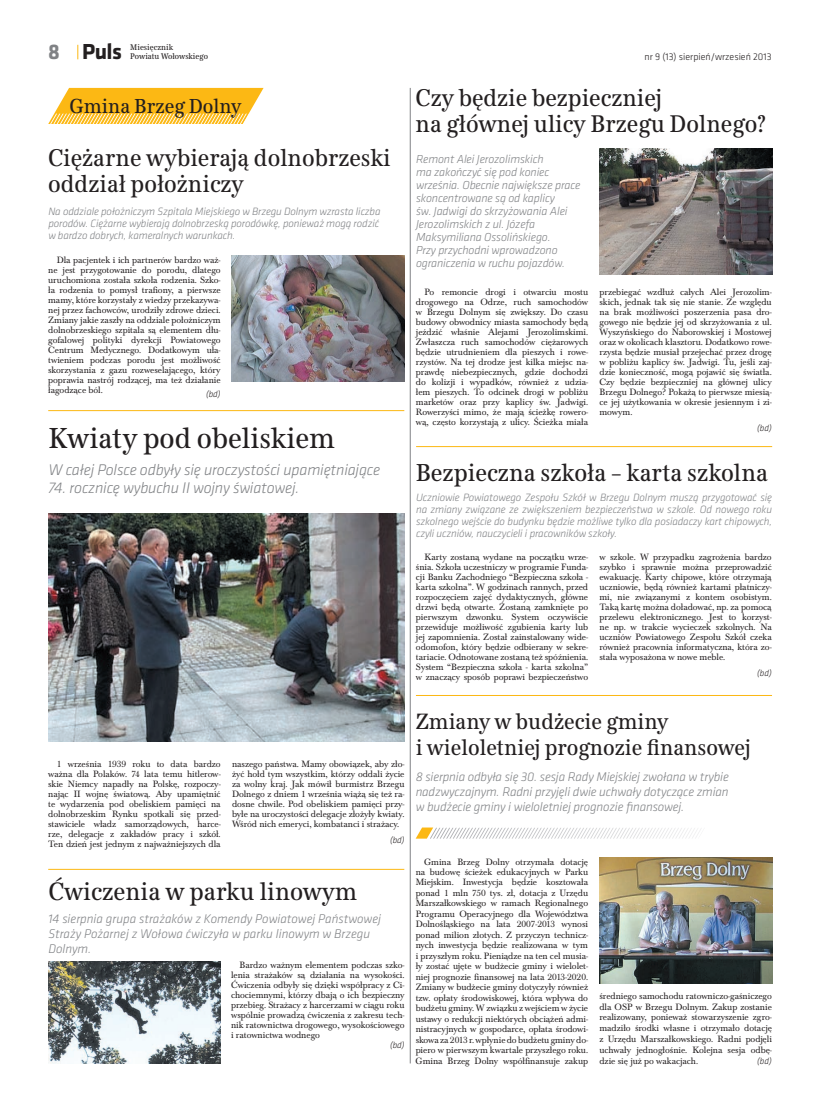
<style>
.page{position:relative;width:820px;height:1106px;background:#fff}
.page>*{position:absolute;margin:0;border:0;box-sizing:border-box;transform-origin:0 0}
.t1{font:30px "URW Antiqua TOT Reg Con";color:#231f20}
.t2{font:26px "URW Antiqua TOT Reg Con";color:#231f20}
.t3{font:25.4px "URW Antiqua TOT Reg Con";color:#231f20}
.t4{font:25px/26px "URW Antiqua TOT Reg Con";color:#231f20}
.t5{font:23px/26px "URW Antiqua TOT Reg Con";color:#231f20}
.t6{font:700 22.5px "Klavika";color:#231f20}
.t7{font:700 22px "Klavika";color:#808285}
.t8{font:21px "URW Antiqua TOT Reg Con";color:#231f20}
.t9{font:italic 300 16px "Klavika";letter-spacing:-.01em;color:#808285}
.t10{font:italic 300 13px/15px "Klavika";color:#808285}
.t11{font:italic 300 12px/13px "Klavika";letter-spacing:-.01em;color:#808285}
.t12{font:italic 300 11px/12px "Klavika";letter-spacing:-.01em;color:#808285}
.t13{font:300 10px "Klavika";color:#231f20}
.t14{font:9.5px/10px "Baskerville TOT";letter-spacing:-.005em;color:#231f20;text-align:justify}
.t15{font:italic 300 9px "Klavika";letter-spacing:-.005em;color:#231f20}
.t16{font:8.5px "URW Antiqua TOT Reg Con";color:#231f20}
</style>
<div class="page">
<svg style="left:77px;top:45px;width:1px;height:14px"></svg>
<svg style="left:48px;top:88px;width:216px;height:36px"></svg>
<img style="left:232px;top:256px;width:172px;height:125px">
<img style="left:599px;top:148px;width:172px;height:126px">
<img style="left:599px;top:857px;width:172px;height:126px">
<img style="left:48px;top:961px;width:173px;height:102px">
<hr style="left:48px;top:410px;width:356px;height:1px;background:#fcb814">
<hr style="left:416px;top:446px;width:355px;height:1px;background:#fcb814">
<hr style="left:48px;top:868px;width:356px;height:1px;background:#fcb814">
<img style="left:48px;top:513px;width:356px;height:228px">
<hr style="left:410px;top:88px;width:1px;height:975px;background:#808285">
<svg style="left:415px;top:827px;width:286px;height:12px"></svg>
<hr style="left:416px;top:695px;width:355px;height:1px;background:#fcb814">
<h3 class="t6" style="left:82px;top:36px;width:41px">Puls</h3>
<p class="t16" style="left:130px;top:52px;width:79px">Powiatu Wołowskiego</p>
<p class="t16" style="left:130px;top:42px;width:44px">Miesięcznik</p>
<h3 class="t7" style="left:48px;top:36px;width:13px">8</h3>
<p class="t13" style="left:644px;top:50px;width:129px">nr 9 (13) sierpień/wrzesień 2013</p>
<h3 class="t8" style="left:70px;top:94px;width:173px">Gmina Brzeg Dolny</h3>
<h3 class="t4" style="left:48px;top:145px;width:344px">Ciężarne wybierają dolnobrzeski oddział położniczy</h3>
<p class="t12" style="left:48px;top:205px;width:333px">Na oddziale położniczym Szpitala Miejskiego w Brzegu Dolnym wzrasta liczba porodów. Ciężarne wybierają dolnobrzeską porodówkę, ponieważ mogą rodzić w bardzo dobrych, kameralnych warunkach.</p>
<p class="t14" style="left:48px;top:255px;width:174px;text-indent:9px">Dla pacjentek i ich partnerów bardzo waż&shy;ne jest przygotowanie do porodu, dlatego uruchomiona została szkoła rodzenia. Szko&shy;ła rodzenia to pomysł trafiony, a pierwsze mamy, które korzystały z wiedzy przekazywa&shy;nej przez fachowców, urodziły zdrowe dzieci.<br>Zmiany jakie zaszły na oddziale położniczym dolnobrzeskiego szpitala są elementem dłu&shy;gofalowej polityki dyrekcji Powiatowego Centrum Medycznego. Dodatkowym uła&shy;twieniem podczas porodu jest możliwość skorzystania z gazu rozweselającego, który poprawia nastrój rodzącej, ma też działanie łagodzące ból.</p>
<p class="t15" style="left:206px;top:388px;width:16px">(bd)</p>
<h1 class="t1" style="left:48px;top:421px;width:288px">Kwiaty pod obeliskiem</h1>
<h3 class="t9" style="left:48px;top:459px;width:333px">W całej Polsce odbyły się uroczystości upamiętniające</h3>
<h3 class="t9" style="left:48px;top:477px;width:252px">74. rocznicę wybuchu II wojny światowej.</h3>
<h3 class="t4" style="left:415px;top:85px;width:351px">Czy będzie bezpieczniej<br>na głównej ulicy Brzegu Dolnego?</h3>
<p class="t11" style="left:416px;top:152px;width:166px">Remont Alei Jerozolimskich<br>ma zakończyć się pod koniec września. Obecnie największe prace skoncentrowane są od kaplicy<br>św. Jadwigi do skrzyżowania Alei<br>Jerozolimskich z ul. Józefa<br>Maksymiliana Ossolińskiego.<br>Przy przychodni wprowadzono ograniczenia w ruchu pojazdów.</p>
<p class="t14" style="left:416px;top:287px;width:174px;text-indent:9px">Po remoncie drogi i otwarciu mostu drogowego na Odrze, ruch samochodów w Brzegu Dolnym się zwiększy. Do czasu budowy obwodnicy miasta samochody będą jeździć właśnie Alejami Jerozolimskimi.<br>Zwłaszcza ruch samochodów ciężarowych będzie utrudnieniem dla pieszych i rowe&shy;rzystów. Na tej drodze jest kilka miejsc na&shy;prawdę niebezpiecznych, gdzie dochodzi do kolizji i wypadków, również z udzia&shy;łem pieszych. To odcinek drogi w pobliżu marketów oraz przy kaplicy św. Jadwigi.<br>Rowerzyści mimo, że mają ścieżkę rowero&shy;wą, często korzystają z ulicy. Ścieżka miała</p>
<p class="t14" style="left:599px;top:287px;width:174px">przebiegać wzdłuż całych Alei Jerozolim&shy;skich, jednak tak się nie stanie. Ze względu na brak możliwości poszerzenia pasa dro&shy;gowego nie będzie jej od skrzyżowania z ul.<br>Wyszyńskiego do Naborowskiej i Mostowej oraz w okolicach klasztoru. Dodatkowo rowe&shy;rzysta będzie musiał przejechać przez drogę w pobliżu kaplicy św. Jadwigi. Tu, jeśli zaj&shy;dzie konieczność, mogą pojawić się światła.<br>Czy będzie bezpieczniej na głównej ulicy Brzegu Dolnego? Pokażą to pierwsze miesią&shy;ce jej użytkowania w okresie jesiennym i zi&shy;mowym.</p>
<p class="t15" style="left:757px;top:422px;width:16px">(bd)</p>
<h3 class="t3" style="left:415px;top:458px;width:353px">Bezpieczna szkoła – karta szkolna</h3>
<p class="t12" style="left:416px;top:491px;width:357px;text-align:justify">Uczniowie Powiatowego Zespołu Szkół w Brzegu Dolnym muszą przygotować się na zmiany związane ze zwiększeniem bezpieczeństwa w szkole. Od nowego roku szkolnego wejście do budynku będzie możliwe tylko dla posiadaczy kart chipowych, czyli uczniów, nauczycieli i pracowników szkoły.</p>
<p class="t14" style="left:416px;top:552px;width:174px;text-indent:9px">Karty zostaną wydane na początku wrze&shy;śnia. Szkoła uczestniczy w programie Funda&shy;cji Banku Zachodniego “Bezpieczna szkoła - karta szkolna”. W godzinach rannych, przed rozpoczęciem zajęć dydaktycznych, główne drzwi będą otwarte. Zostaną zamknięte po pierwszym dzwonku. System oczywiście przewiduje możliwość zgubienia karty lub jej zapomnienia. Został zainstalowany wide&shy;odomofon, który będzie odbierany w sekre&shy;tariacie. Odnotowane zostaną też spóźnienia.<br>System “Bezpieczna szkoła - karta szkolna” w znaczący sposób poprawi bezpieczeństwo</p>
<p class="t14" style="left:599px;top:552px;width:174px">w szkole. W przypadku zagrożenia bardzo szybko i sprawnie można przeprowadzić ewakuację. Karty chipowe, które otrzymają uczniowie, będą również kartami płatniczy&shy;mi, nie związanymi z kontem osobistym.<br>Taką kartę można doładować, np. za pomocą przelewu elektronicznego. Jest to korzyst&shy;ne np. w trakcie wycieczek szkolnych. Na uczniów Powiatowego Zespołu Szkół czeka również pracownia informatyczna, która zo&shy;stała wyposażona w nowe meble.</p>
<p class="t15" style="left:757px;top:667px;width:16px">(bd)</p>
<p class="t14" style="left:48px;top:759px;width:174px;text-indent:9px">1 września 1939 roku to data bardzo ważna dla Polaków. 74 lata temu hitlerow&shy;skie Niemcy napadły na Polskę, rozpoczy&shy;nając II wojnę światową. Aby upamiętnić te wydarzenia pod obeliskiem pamięci na dolnobrzeskim Rynku spotkali się przed&shy;stawiciele władz samorządowych, harce&shy;rze, delegacje z zakładów pracy i szkół.<br>Ten dzień jest jednym z najważniejszych dla</p>
<p class="t14" style="left:232px;top:759px;width:174px">naszego państwa. Mamy obowiązek, aby zło&shy;żyć hołd tym wszystkim, którzy oddali życie za wolny kraj. Jak mówił burmistrz Brzegu Dolnego z dniem 1 września wiążą się też ra&shy;dosne chwile. Pod obeliskiem pamięci przy&shy;byłe na uroczystości delegacje złożyły kwiaty.<br>Wśród nich emeryci, kombatanci i strażacy.</p>
<p class="t15" style="left:390px;top:834px;width:16px">(bd)</p>
<h2 class="t2" style="left:48px;top:876px;width:310px">Ćwiczenia w parku linowym</h2>
<h3 class="t10" style="left:48px;top:910px;width:334px">14 sierpnia grupa strażaków z Komendy Powiatowej Państwowej<br>Straży Pożarnej z Wołowa ćwiczyła w parku linowym w Brzegu<br>Dolnym.</h3>
<p class="t14" style="left:231px;top:960px;width:175px;text-indent:9px">Bardzo ważnym elementem podczas szko&shy;lenia strażaków są działania na wysokości.<br>Ćwiczenia odbyły się dzięki współpracy z Ci&shy;chociemnymi, którzy dbają o ich bezpieczny przebieg. Strażacy z harcerzami w ciągu roku wspólnie prowadzą ćwiczenia z zakresu tech&shy;nik ratownictwa drogowego, wysokościowego i ratownictwa wodnego</p>
<p class="t15" style="left:390px;top:1039px;width:16px">(bd)</p>
<h3 class="t5" style="left:415px;top:708px;width:336px">Zmiany w budżecie gminy<br>i wieloletniej prognozie finansowej</h3>
<h3 class="t10" style="left:415px;top:769px;width:314px;text-align:justify">8 sierpnia odbyła się 30. sesja Rady Miejskiej zwołana w trybie nadzwyczajnym. Radni przyjęli dwie uchwały dotyczące zmian w budżecie gminy i wieloletniej prognozie finansowej.</h3>
<p class="t14" style="left:415px;top:856px;width:174px;line-height:10.5px;text-indent:9px">Gmina Brzeg Dolny otrzymała dotację na budowę ścieżek edukacyjnych w Parku Miejskim. Inwestycja będzie kosztowała ponad 1 mln 750 tys. zł, dotacja z Urzędu Marszałkowskiego w ramach Regionalnego Programu Operacyjnego dla Województwa Dolnośląskiego na lata 2007-2013 wynosi ponad milion złotych. Z przyczyn technicz&shy;nych inwestycja będzie realizowana w tym i przyszłym roku. Pieniądze na ten cel musia&shy;ły zostać ujęte w budżecie gminy i wielolet&shy;niej prognozie finansowej na lata 2013-2020.<br>Zmiany w budżecie gminy dotyczyły również tzw. opłaty środowiskowej, która wpływa do budżetu gminy. W związku z wejściem w życie ustawy o redukcji niektórych obciążeń admi&shy;nistracyjnych w gospodarce, opłata środowi&shy;skowa za 2013 r. wpłynie do budżetu gminy do&shy;piero w pierwszym kwartale przyszłego roku.<br>Gmina Brzeg Dolny współfinansuje zakup</p>
<p class="t14" style="left:599px;top:990px;width:174px;line-height:10.8px">średniego samochodu ratowniczo-gaśniczego dla OSP w Brzegu Dolnym. Zakup zostanie realizowany, ponieważ stowarzyszenie zgro&shy;madziło środki własne i otrzymało dotację z Urzędu Marszałkowskiego. Radni podjęli uchwały jednogłośnie. Kolejna sesja odbę&shy;dzie się już po wakacjach.</p>
<p class="t15" style="left:757px;top:1055px;width:16px">(bd)</p>
</div>
